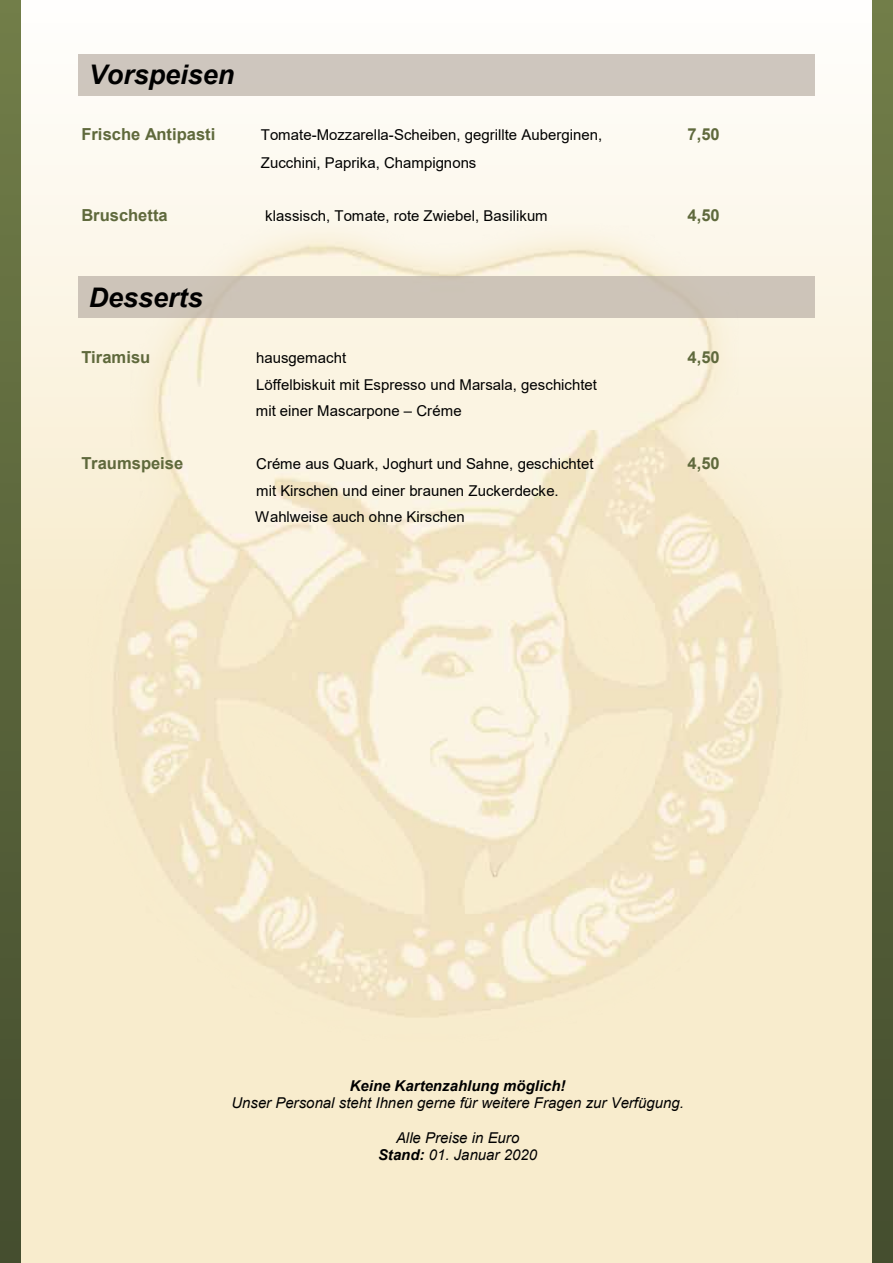
<style>
.page{position:relative;width:893px;height:1263px;background:#fff}
.page>*{position:absolute;margin:0;border:0;box-sizing:border-box;transform-origin:0 0}
.t1{font:italic 700 27px "Arial";color:#000}
.t2{font:700 16.5px "Arial";color:#5f693c}
.t3{font:15px/26px "Arial";color:#000}
.t4{font:italic 15px/17.2px "Arial";color:#000;text-align:center}
.t5{font:italic 700 15px "Arial";color:#000}
.s1{font-weight:700}
</style>
<div class="page">
<div style="left:872px;top:0;width:21px;height:1263px;background:linear-gradient(to bottom,#717d48,#444d2e)"></div>
<div style="left:0;top:0;width:21px;height:1263px;background:linear-gradient(to bottom,#717d48,#444d2e)"></div>
<div style="left:78px;top:54px;width:737px;height:42px;background:#cec6be"></div>
<div style="left:78px;top:276px;width:737px;height:42px;background:#cdc4b8"></div>
<h1 class="t1" style="left:89px;top:57px;width:147px">Vorspeisen</h1>
<p class="t2" style="left:81px;top:123px;width:136px">Frische Antipasti</p>
<p class="t3" style="left:261px;top:122px;width:343px">Tomate-Mozzarella-Scheiben, gegrillte Auberginen,</p>
<p class="t2" style="left:687px;top:123px;width:34px">7,50</p>
<p class="t3" style="left:261px;top:149px;width:217px">Zucchini, Paprika, Champignons</p>
<p class="t2" style="left:81px;top:203px;width:88px">Bruschetta</p>
<p class="t3" style="left:265px;top:202px;width:284px">klassisch, Tomate, rote Zwiebel, Basilikum</p>
<p class="t2" style="left:687px;top:203px;width:34px">4,50</p>
<h1 class="t1" style="left:89px;top:279px;width:116px">Desserts</h1>
<p class="t2" style="left:81px;top:345px;width:70px">Tiramisu</p>
<p class="t3" style="left:256px;top:344px;width:91px">hausgemacht</p>
<p class="t2" style="left:687px;top:345px;width:34px">4,50</p>
<p class="t3" style="left:256px;top:372px;width:343px">Löffelbiskuit mit Espresso und Marsala, geschichtet mit einer Mascarpone – Créme</p>
<p class="t2" style="left:81px;top:451px;width:103px">Traumspeise</p>
<p class="t3" style="left:256px;top:451px;width:339px">Créme aus Quark, Joghurt und Sahne, geschichtet</p>
<p class="t2" style="left:687px;top:451px;width:34px">4,50</p>
<p class="t3" style="left:255px;top:478px;width:305px">mit Kirschen und einer braunen Zuckerdecke.<br>Wahlweise auch ohne Kirschen</p>
<p class="t5" style="left:350px;top:1076px;width:217px">Keine Kartenzahlung möglich!</p>
<p class="t4" style="left:231px;top:1095px;width:454px">Unser Personal steht Ihnen gerne für weitere Fragen zur Verfügung.</p>
<p class="t4" style="left:378px;top:1129px;width:161px">Alle Preise in Euro<br><span class="s1">Stand:</span> 01. Januar 2020</p>
</div>
